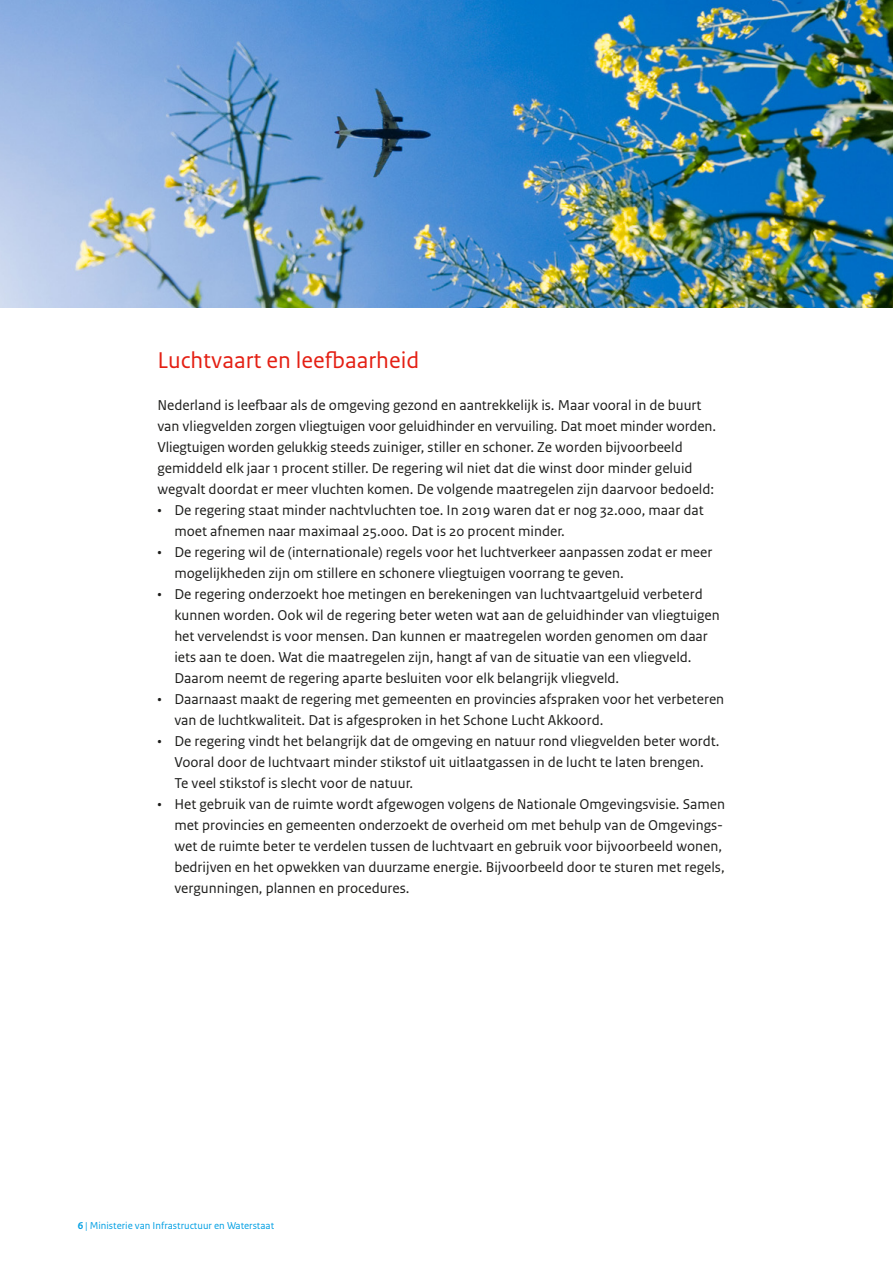
<style>
.page{position:relative;width:893px;height:1263px;background:#fff}
.page>*{position:absolute;margin:0;border:0;box-sizing:border-box;transform-origin:0 0}
._04_RO_Paragraafkop{font:24px "Rijksoverheid Sans Text";color:#e41f13}
._10_RO_Broodtekst{font:15px/21px "Rijksoverheid Sans Text";color:#1d1d1b}
.t1{font:10.5px "Rijksoverheid Sans Text Regular 3";color:#009fe3}
.s1{font-family:"Rijksoverheid Sans Text";font-weight:700}
</style>
<div class="page">
<img style="left:0;top:0;width:893px;height:308px">
<img style="left:72px;top:200px;width:749px;height:18px">
<p class="_04_RO_Paragraafkop" style="left:157px;top:346px;width:263px">Luchtvaart en leefbaarheid</p>
<p class="_10_RO_Broodtekst" style="left:157px;top:395px;width:560px">Nederland is leefbaar als de omgeving gezond en aantrekkelijk is. Maar vooral in de buurt van vliegvelden zorgen vliegtuigen voor geluidhinder en vervuiling. Dat moet minder worden.<br>Vliegtuigen worden gelukkig steeds zuiniger, stiller en schoner. Ze worden bijvoorbeeld gemiddeld elk jaar 1 procent stiller. De regering wil niet dat die winst door minder geluid wegvalt doordat er meer vluchten komen. De volgende maatregelen zijn daarvoor bedoeld:</p>
<p class="_10_RO_Broodtekst" style="left:174px;top:500px;width:531px;text-indent:-17px">• De regering staat minder nachtvluchten toe. In 2019 waren dat er nog 32.000, maar dat moet afnemen naar maximaal 25.000. Dat is 20 procent minder.</p>
<p class="_10_RO_Broodtekst" style="left:174px;top:542px;width:539px;text-indent:-17px">• De regering wil de (internationale) regels voor het luchtverkeer aanpassen zodat er meer mogelijkheden zijn om stillere en schonere vliegtuigen voorrang te geven.</p>
<p class="_10_RO_Broodtekst" style="left:174px;top:584px;width:547px;text-indent:-17px">• De regering onderzoekt hoe metingen en berekeningen van luchtvaartgeluid verbeterd kunnen worden. Ook wil de regering beter weten wat aan de geluidhinder van vliegtuigen het vervelendst is voor mensen. Dan kunnen er maatregelen worden genomen om daar iets aan te doen. Wat die maatregelen zijn, hangt af van de situatie van een vliegveld.<br>Daarom neemt de regering aparte besluiten voor elk belangrijk vliegveld.</p>
<p class="_10_RO_Broodtekst" style="left:174px;top:689px;width:551px;text-indent:-17px">• Daarnaast maakt de regering met gemeenten en provincies afspraken voor het verbeteren van de luchtkwaliteit. Dat is afgesproken in het Schone Lucht Akkoord.</p>
<p class="_10_RO_Broodtekst" style="left:174px;top:731px;width:547px;text-indent:-17px">• De regering vindt het belangrijk dat de omgeving en natuur rond vliegvelden beter wordt.<br>Vooral door de luchtvaart minder stikstof uit uitlaatgassen in de lucht te laten brengen.<br>Te veel stikstof is slecht voor de natuur.</p>
<p class="_10_RO_Broodtekst" style="left:174px;top:794px;width:552px;text-indent:-17px">• Het gebruik van de ruimte wordt afgewogen volgens de Nationale Omgevingsvisie. Samen met provincies en gemeenten onderzoekt de overheid om met behulp van de Omgevings&shy;wet de ruimte beter te verdelen tussen de luchtvaart en gebruik voor bijvoorbeeld wonen, bedrijven en het opwekken van duurzame energie. Bijvoorbeeld door te sturen met regels, vergunningen, plannen en procedures.</p>
<p class="t1" style="left:78px;top:1219px;width:198px"><span class="s1">6</span> | Ministerie van Infrastructuur en Waterstaat</p>
</div>
